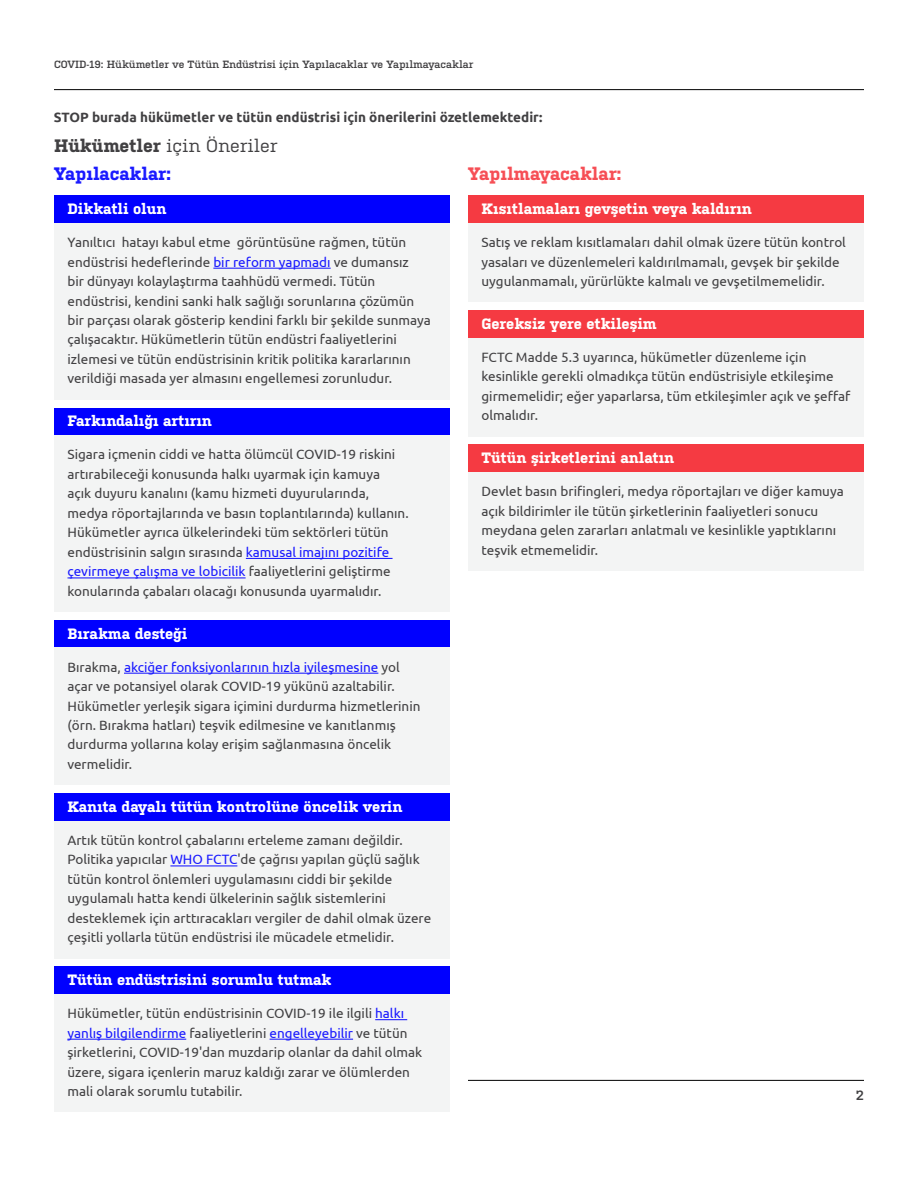
<style>
.page{position:relative;width:918px;height:1188px;background:#fff}
.page>*{position:absolute;margin:0;border:0;box-sizing:border-box;transform-origin:0 0}
.t1{font:700 18px/27.6px "Kulturista";color:#1a1aff}
.t2{font:700 18px "Kulturista";color:#f64e55}
.t3{font:700 15px "Kulturista";color:#fff}
.t4{font:13.5px/19.5px "Ubuntu";color:#414042}
.t5{font:700 13.5px "Ubuntu";color:#414042}
.t6{font:600 13.5px "Kulturista";color:#414042}
.t7{font:600 10.5px "Kulturista";color:#414042}
.s1{color:#414042}
.s2{font-weight:400;color:#414042}
.s3{color:#1a1aff}
</style>
<div class="page">
<hr style="left:54px;top:89px;width:810px;height:1px;background:#000">
<hr style="left:468px;top:1080px;width:396px;height:1px;background:#000">
<div style="left:54px;top:196px;width:396px;height:28px;background:#00f"></div>
<div style="left:54px;top:223px;width:396px;height:177px;background:#f3f4f4"></div>
<hr style="left:213px;top:268px;width:118px;height:1px;background:#1a1aff">
<div style="left:54px;top:408px;width:396px;height:28px;background:#00f"></div>
<div style="left:54px;top:435px;width:396px;height:177px;background:#f3f4f4"></div>
<hr style="left:246px;top:558px;width:147px;height:1px;background:#1a1aff">
<hr style="left:68px;top:577px;width:178px;height:1px;background:#1a1aff">
<div style="left:54px;top:620px;width:396px;height:28px;background:#00f"></div>
<div style="left:54px;top:648px;width:396px;height:137px;background:#f3f4f4"></div>
<hr style="left:124px;top:673px;width:254px;height:1px;background:#1a1aff">
<div style="left:54px;top:793px;width:396px;height:29px;background:#00f"></div>
<div style="left:54px;top:821px;width:396px;height:137px;background:#f3f4f4"></div>
<hr style="left:170px;top:865px;width:67px;height:1px;background:#1a1aff">
<div style="left:54px;top:967px;width:396px;height:28px;background:#00f"></div>
<div style="left:54px;top:994px;width:396px;height:118px;background:#f3f4f4"></div>
<hr style="left:375px;top:1019px;width:32px;height:1px;background:#1a1aff">
<hr style="left:68px;top:1039px;width:118px;height:1px;background:#1a1aff">
<hr style="left:270px;top:1039px;width:83px;height:1px;background:#1a1aff">
<div style="left:468px;top:196px;width:396px;height:28px;background:#f53a42"></div>
<div style="left:468px;top:223px;width:396px;height:79px;background:#f3f4f4"></div>
<div style="left:468px;top:310px;width:396px;height:29px;background:#f53a42"></div>
<div style="left:468px;top:338px;width:396px;height:98px;background:#f3f4f4"></div>
<div style="left:468px;top:445px;width:396px;height:28px;background:#f53a42"></div>
<div style="left:468px;top:472px;width:396px;height:99px;background:#f3f4f4"></div>
<p class="t7" style="left:54px;top:58px;width:421px">COVID-19: Hükümetler ve Tütün Endüstrisi için Yapılacaklar ve Yapılmayacaklar</p>
<p class="t5" style="left:54px;top:109px;width:490px">STOP burada hükümetler ve tütün endüstrisi için önerilerini özetlemektedir:</p>
<h1 class="t1" style="left:54px;top:132px;width:225px"><span class="s1">Hükümetler</span> <span class="s2">için Öneriler<br></span>Yapılacaklar:</h1>
<h1 class="t2" style="left:468px;top:163px;width:155px">Yapılmayacaklar:</h1>
<p class="t3" style="left:68px;top:200px;width:100px">Dikkatli olun</p>
<p class="t4" style="left:68px;top:232px;width:365px">Yanıltıcı hatayı kabul etme görüntüsüne rağmen, tütün endüstrisi hedeflerinde <span class="s3">bir reform yapmadı</span> ve dumansız<br>bir dünyayı kolaylaştırma taahhüdü vermedi. Tütün endüstrisi, kendini sanki halk sağlığı sorunlarına çözümün bir parçası olarak gösterip kendini farklı bir şekilde sunmaya çalışacaktır. Hükümetlerin tütün endüstri faaliyetlerini izlemesi ve tütün endüstrisinin kritik politika kararlarının verildiği masada yer almasını engellemesi zorunludur.</p>
<p class="t3" style="left:68px;top:412px;width:146px">Farkındalığı artırın</p>
<p class="t4" style="left:68px;top:444px;width:343px">Sigara içmenin ciddi ve hatta ölümcül COVID-19 riskini artırabileceği konusunda halkı uyarmak için kamuya<br>açık duyuru kanalını (kamu hizmeti duyurularında, medya röportajlarında ve basın toplantılarında) kullanın.<br>Hükümetler ayrıca ülkelerindeki tüm sektörleri tütün endüstrisinin salgın sırasında <span class="s3">kamusal imajını pozitife çevirmeye çalışma ve lobicilik</span> faaliyetlerini geliştirme konularında çabaları olacağı konusunda uyarmalıdır.</p>
<p class="t3" style="left:68px;top:625px;width:121px">Bırakma desteği</p>
<p class="t4" style="left:68px;top:657px;width:355px">Bırakma, <span class="s3">akciğer fonksiyonlarının hızla iyileşmesine</span> yol açar ve potansiyel olarak COVID-19 yükünü azaltabilir.<br>Hükümetler yerleşik sigara içimini durdurma hizmetlerinin (örn. Bırakma hatları) teşvik edilmesine ve kanıtlanmış durdurma yollarına kolay erişim sağlanmasına öncelik vermelidir.</p>
<p class="t3" style="left:68px;top:798px;width:336px">Kanıta dayalı tütün kontrolüne öncelik verin</p>
<p class="t4" style="left:68px;top:830px;width:365px">Artık tütün kontrol çabalarını erteleme zamanı değildir.<br>Politika yapıcılar <span class="s3">WHO FCTC</span>'de çağrısı yapılan güçlü sağlık tütün kontrol önlemleri uygulamasını ciddi bir şekilde uygulamalı hatta kendi ülkelerinin sağlık sistemlerini desteklemek için arttıracakları vergiler de dahil olmak üzere çeşitli yollarla tütün endüstrisi ile mücadele etmelidir.</p>
<p class="t3" style="left:68px;top:971px;width:265px">Tütün endüstrisini sorumlu tutmak</p>
<p class="t4" style="left:68px;top:1003px;width:356px">Hükümetler, tütün endüstrisinin COVID-19 ile ilgili <span class="s3">halkı yanlış bilgilendirme</span> faaliyetlerini <span class="s3">engelleyebilir</span> ve tütün şirketlerini, COVID-19'dan muzdarip olanlar da dahil olmak üzere, sigara içenlerin maruz kaldığı zarar ve ölümlerden mali olarak sorumlu tutabilir.</p>
<p class="t3" style="left:482px;top:200px;width:272px">Kısıtlamaları gevşetin veya kaldırın</p>
<p class="t4" style="left:482px;top:232px;width:366px">Satış ve reklam kısıtlamaları dahil olmak üzere tütün kontrol yasaları ve düzenlemeleri kaldırılmamalı, gevşek bir şekilde uygulanmamalı, yürürlükte kalmalı ve gevşetilmemelidir.</p>
<p class="t3" style="left:482px;top:315px;width:177px">Gereksiz yere etkileşim</p>
<p class="t4" style="left:482px;top:347px;width:371px">FCTC Madde 5.3 uyarınca, hükümetler düzenleme için kesinlikle gerekli olmadıkça tütün endüstrisiyle etkileşime girmemelidir; eğer yaparlarsa, tüm etkileşimler açık ve şeffaf olmalıdır.</p>
<p class="t3" style="left:482px;top:449px;width:194px">Tütün şirketlerini anlatın</p>
<p class="t4" style="left:482px;top:481px;width:364px">Devlet basın brifingleri, medya röportajları ve diğer kamuya açık bildirimler ile tütün şirketlerinin faaliyetleri sonucu meydana gelen zararları anlatmalı ve kesinlikle yaptıklarını teşvik etmemelidir.</p>
<p class="t6" style="left:856px;top:1088px;width:10px">2</p>
</div>
